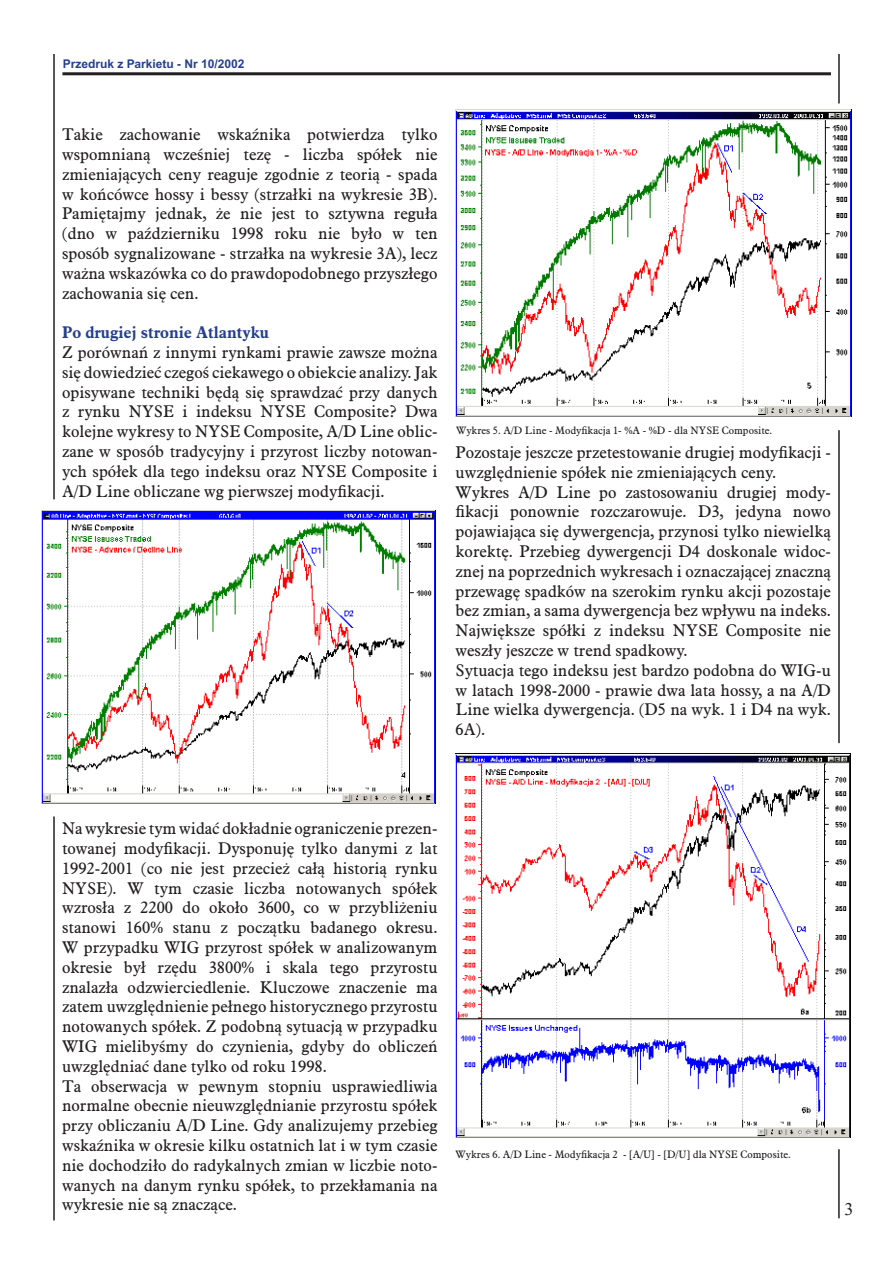
<style>
.page{position:relative;width:893px;height:1263px;background:#fff}
.page>*{position:absolute;margin:0;border:0;box-sizing:border-box;transform-origin:0 0}
.t1{font:18px "Times New Roman";color:#231f20}
.t2{font:16.5px/19.8px "Plantin EE";color:#231f20}
.t3{font:700 12px "Arial";color:#253f8e}
.t4{font:10.5px "Plantin EE";color:#231f20}
.s1{font-weight:700;color:#253f8e}
</style>
<div class="page">
<hr style="left:53px;top:54px;width:2px;height:445px;background:#231f20">
<hr style="left:838px;top:430px;width:2px;height:313px;background:#231f20">
<hr style="left:62px;top:72px;width:769px;height:3px;background:#231f20">
<hr style="left:53px;top:816px;width:2px;height:404px;background:#231f20">
<hr style="left:838px;top:54px;width:2px;height:49px;background:#231f20">
<img style="left:41px;top:510px;width:394px;height:293px">
<img style="left:456px;top:109px;width:396px;height:308px">
<img style="left:455px;top:754px;width:395px;height:383px">
<hr style="left:838px;top:1149px;width:2px;height:69px;background:#231f20">
<p class="t3" style="left:63px;top:57px;width:183px">Przedruk z Parkietu - Nr 10/2002</p>
<p class="t2" style="left:62px;top:125px;width:377px;text-align:justify">Takie zachowanie wskaźnika potwierdza tylko wspomnianą wcześniej tezę - liczba spółek nie zmieniających ceny reaguje zgodnie z teorią - spada w końcówce hossy i bessy (strzałki na wykresie 3B).<br>Pamiętajmy jednak, że nie jest to sztywna reguła (dno w październiku 1998 roku nie było w ten sposób sygnalizowane - strzałka na wykresie 3A), lecz ważna wskazówka co do prawdopodobnego przyszłego zachowania się cen.</p>
<p class="t2" style="left:62px;top:323px;width:377px"><span class="s1">Po drugiej stronie Atlantyku<br></span>Z porównań z innymi rynkami prawie zawsze można się dowiedzieć czegoś ciekawego o obiekcie analizy. Jak opisywane techniki będą się sprawdzać przy danych z rynku NYSE i indeksu NYSE Composite? Dwa kolejne wykresy to NYSE Composite, A/D Line oblic&shy;zane w sposób tradycyjny i przyrost liczby notowan&shy;ych spółek dla tego indeksu oraz NYSE Composite i A/D Line obliczane wg pierwszej modyfikacji.</p>
<p class="t4" style="left:456px;top:425px;width:318px">Wykres 5. A/D Line - Modyfikacja 1- %A - %D - dla NYSE Composite.</p>
<p class="t2" style="left:456px;top:442px;width:377px">Pozostaje jeszcze przetestowanie drugiej modyfikacji - uwzględnienie spółek nie zmieniających ceny.<br>Wykres A/D Line po zastosowaniu drugiej mody&shy;fikacji ponownie rozczarowuje. D3, jedyna nowo pojawiająca się dywergencja, przynosi tylko niewielką korektę. Przebieg dywergencji D4 doskonale widoc&shy;znej na poprzednich wykresach i oznaczającej znaczną przewagę spadków na szerokim rynku akcji pozostaje bez zmian, a sama dywergencja bez wpływu na indeks.<br>Największe spółki z indeksu NYSE Composite nie weszły jeszcze w trend spadkowy.<br>Sytuacja tego indeksu jest bardzo podobna do WIG-u w latach 1998-2000 - prawie dwa lata hossy, a na A/D Line wielka dywergencja. (D5 na wyk. 1 i D4 na wyk.<br>6A).</p>
<p class="t2" style="left:62px;top:818px;width:377px">Na wykresie tym widać dokładnie ograniczenie prezen&shy;towanej modyfikacji. Dysponuję tylko danymi z lat 1992-2001 (co nie jest przecież całą historią rynku NYSE). W tym czasie liczba notowanych spółek wzrosła z 2200 do około 3600, co w przybliżeniu stanowi 160% stanu z początku badanego okresu.<br>W przypadku WIG przyrost spółek w analizowanym okresie był rzędu 3800% i skala tego przyrostu znalazła odzwierciedlenie. Kluczowe znaczenie ma zatem uwzględnienie pełnego historycznego przyrostu notowanych spółek. Z podobną sytuacją w przypadku WIG mielibyśmy do czynienia, gdyby do obliczeń uwzględniać dane tylko od roku 1998.<br>Ta obserwacja w pewnym stopniu usprawiedliwia normalne obecnie nieuwzględnianie przyrostu spółek przy obliczaniu A/D Line. Gdy analizujemy przebieg wskaźnika w okresie kilku ostatnich lat i w tym czasie nie dochodziło do radykalnych zmian w liczbie noto&shy;wanych na danym rynku spółek, to przekłamania na wykresie nie są znaczące.</p>
<p class="t4" style="left:456px;top:1148px;width:337px">Wykres 6. A/D Line - Modyfikacja 2 - [A/U] - [D/U] dla NYSE Composite.</p>
<p class="t1" style="left:844px;top:1199px;width:10px">3</p>
</div>
